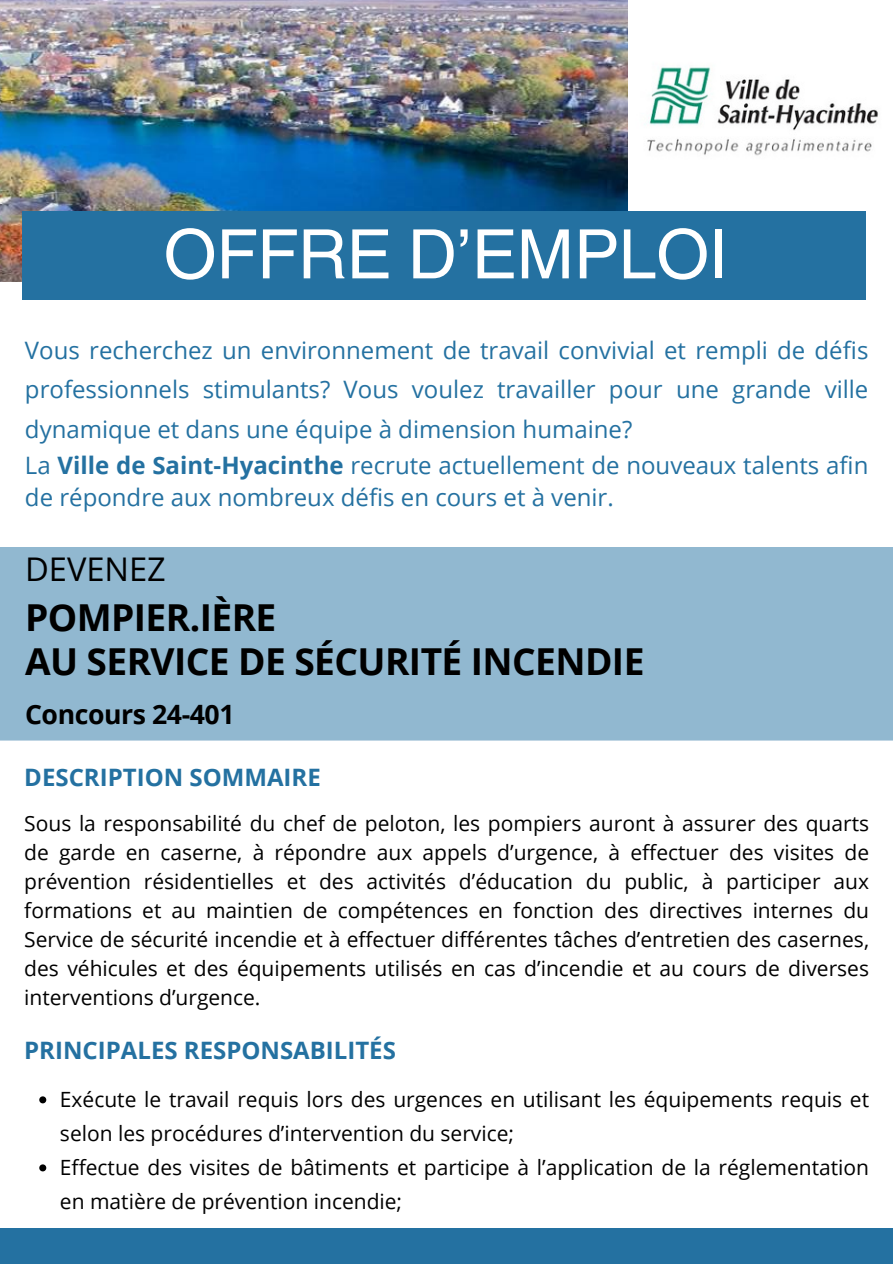
<style>
.page{position:relative;width:893px;height:1264px;background:#fff}
.page>*{position:absolute;margin:0;border:0;box-sizing:border-box;transform-origin:0 0}
.t1{font:68.1px "Helvetica World";color:#fff}
.t2{font:700 37.2px/44px "Open Sans";letter-spacing:-.015em;color:#000}
.t3{font:32.7px "Open Sans";color:#000}
.t4{font:700 26.7px "Open Sans";letter-spacing:-.015em;color:#000}
.t5{font:24px/39.3px "Open Sans";color:#2471a1;text-align:justify}
.t6{font:700 24px "Open Sans";color:#2471a1}
.t7{font:21px/29px "Open Sans";color:#000}
.s1{font-weight:700}
</style>
<div class="page">
<img style="left:0;top:0;width:628px;height:281px">
<div style="left:22px;top:211px;width:843px;height:88px;background:#2471a1"></div>
<img style="left:644px;top:67px;width:234px;height:89px">
<div style="left:0;top:547px;width:892px;height:193px;background:#91b8d0"></div>
<div style="left:0;top:1227px;width:892px;height:36px;background:#2471a1"></div>
<svg style="left:39px;top:1096px;width:7px;height:7px"></svg>
<svg style="left:39px;top:1164px;width:7px;height:7px"></svg>
<h1 class="t1" style="left:164px;top:214px;width:564px">OFFRE D’EMPLOI</h1>
<h6 class="t5" style="left:25px;top:330px;width:844px">Vous recherchez un environnement de travail convivial et rempli de défis professionnels stimulants? Vous voulez travailler pour une grande ville dynamique et dans une équipe à dimension humaine?</h6>
<h6 class="t5" style="left:25px;top:448px;width:844px;line-height:32.7px">La <span class="s1">Ville de Saint-Hyacinthe</span> recrute actuellement de nouveaux talents afin de répondre aux nombreux défis en cours et à venir.</h6>
<h3 class="t3" style="left:25px;top:546px;width:142px">DEVENEZ</h3>
<h2 class="t2" style="left:25px;top:595px;width:621px">POMPIER.IÈRE<br>AU SERVICE DE SÉCURITÉ INCENDIE</h2>
<h5 class="t4" style="left:25px;top:695px;width:211px">Concours 24-401</h5>
<h4 class="t6" style="left:24px;top:760px;width:298px">DESCRIPTION SOMMAIRE</h4>
<p class="t7" style="left:24px;top:808px;width:846px;text-align:justify">Sous la responsabilité du chef de peloton, les pompiers auront à assurer des quarts de garde en caserne, à répondre aux appels d’urgence, à effectuer des visites de prévention résidentielles et des activités d’éducation du public, à participer aux formations et au maintien de compétences en fonction des directives internes du Service de sécurité incendie et à effectuer différentes tâches d’entretien des casernes, des véhicules et des équipements utilisés en cas d’incendie et au cours de diverses interventions d’urgence.</p>
<h4 class="t6" style="left:24px;top:1033px;width:373px">PRINCIPALES RESPONSABILITÉS</h4>
<p class="t7" style="left:60px;top:1082px;width:810px;line-height:34px">Exécute le travail requis lors des urgences en utilisant les équipements requis et selon les procédures d’intervention du service;</p>
<p class="t7" style="left:60px;top:1150px;width:810px;line-height:34px">Effectue des visites de bâtiments et participe à l’application de la réglementation en matière de prévention incendie;</p>
</div>
